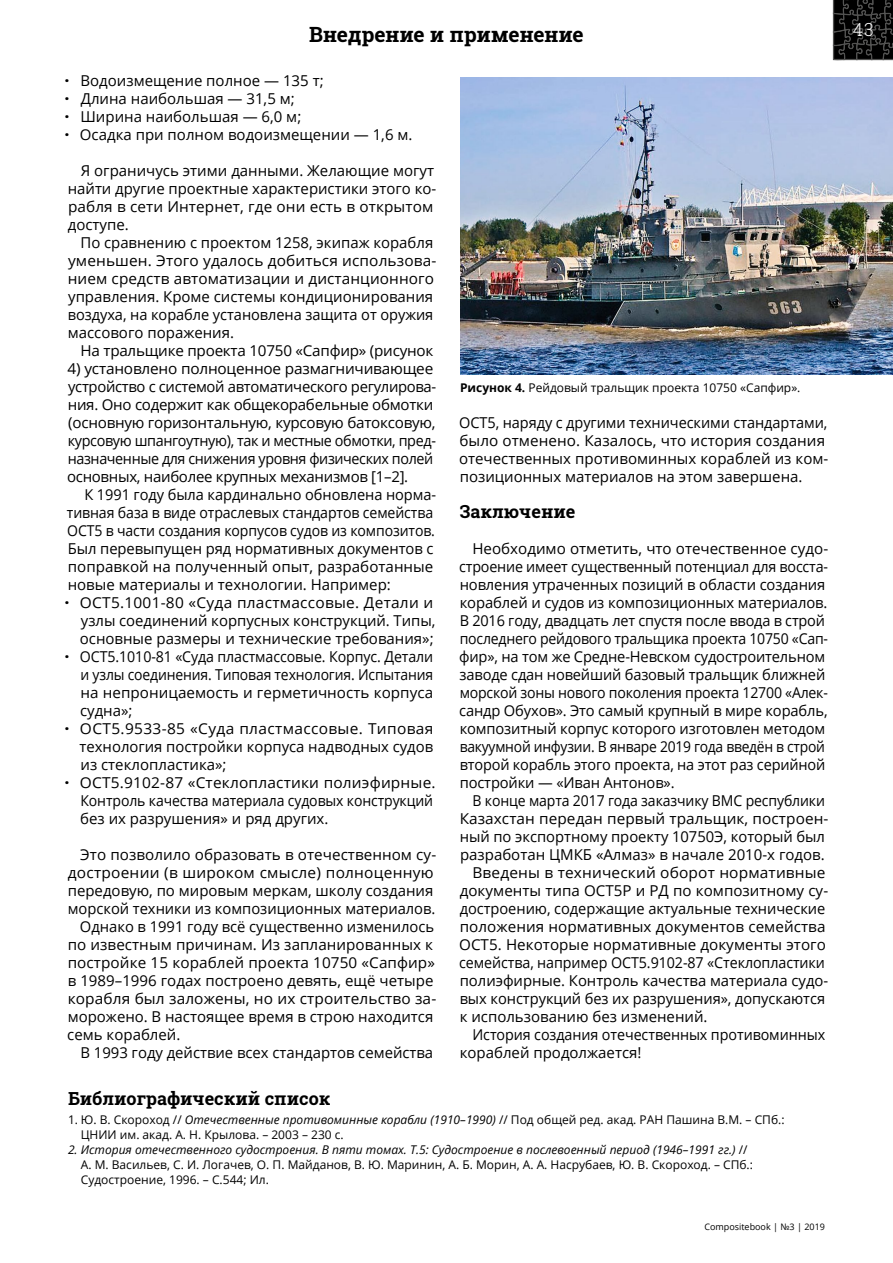
<style>
.page{position:relative;width:893px;height:1263px;background:#fff}
.page>*{position:absolute;margin:0;border:0;box-sizing:border-box;transform-origin:0 0}
.t1{font:700 21px "Roboto Slab";letter-spacing:-.015em;color:#000}
.t2{font:700 18px "Roboto Slab";color:#000}
.t3{font:300 18px "Roboto Slab";color:#fff}
.t4{font:15px/18px "Open Sans";color:#000}
.t5{font:15px/18px "Open Sans";letter-spacing:-.02em;color:#000}
.t6{font:15px/18px "Open Sans";color:#000;text-align:justify;scale:.95 1}
.t7{font:15px "Open Sans";color:#000;scale:.94 1}
.t8{font:12px/15px "Open Sans";color:#000}
.t9{font:9px "Open Sans";color:#000}
.s1{font-family:"Intro"}
.s2{font-weight:700}
.s3{font-style:italic}
</style>
<div class="page">
<img style="left:460px;top:77px;width:433px;height:297px">
<svg style="left:832px;top:0;width:61px;height:61px"></svg>
<h1 class="t1" style="left:309px;top:20px;width:276px">Внедрение и применение</h1>
<p class="t3" style="left:853px;top:17px;width:23px">43</p>
<p class="t4" style="left:64px;top:71px;width:261px"><span class="s1">•</span> Водоизмещение полное — 135 т;</p>
<p class="t4" style="left:64px;top:89px;width:232px"><span class="s1">•</span> Длина наибольшая — 31,5 м;</p>
<p class="t4" style="left:64px;top:107px;width:238px"><span class="s1">•</span> Ширина наибольшая — 6,0 м;</p>
<p class="t4" style="left:64px;top:125px;width:350px"><span class="s1">•</span> Осадка при полном водоизмещении — 1,6 м.</p>
<p class="t4" style="left:68px;top:161px;width:370px;text-indent:13px">Я ограничусь этими данными. Желающие могут найти другие проектные характеристики этого ко&shy;рабля в сети Интернет, где они есть в открытом доступе.</p>
<p class="t4" style="left:68px;top:233px;width:370px;text-indent:13px">По сравнению с проектом 1258, экипаж корабля уменьшен. Этого удалось добиться использова&shy;нием средств автоматизации и дистанционного управления. Кроме системы кондиционирования воздуха, на корабле установлена защита от оружия массового поражения.</p>
<p class="t4" style="left:80px;top:341px;width:354px">На тральщике проекта 10750 «Сапфир» (рисунок</p>
<p class="t5" style="left:67px;top:359px;width:371px">4) установлено полноценное размагничивающее устройство с системой автоматического регулирова&shy;ния. Оно содержит как общекорабельные обмотки (основную горизонтальную, курсовую батоксовую, курсовую шпангоутную), так и местные обмотки, пред&shy;назначенные для снижения уровня физических полей основных, наиболее крупных механизмов [1–2].</p>
<p class="t4" style="left:67px;top:485px;width:371px;text-indent:18px">К 1991 году была кардинально обновлена норма&shy;тивная база в виде отраслевых стандартов семейства ОСТ5 в части создания корпусов судов из композитов.<br>Был перевыпущен ряд нормативных документов с поправкой на полученный опыт, разработанные новые материалы и технологии. Например:</p>
<p class="t4" style="left:80px;top:593px;width:357px;text-indent:-16px"><span class="s1">•</span> ОСТ5.1001-80 «Суда пластмассовые. Детали и узлы соединений корпусных конструкций. Типы, основные размеры и технические требования»;</p>
<p class="t6" style="left:80px;top:647px;width:373px;text-indent:-16px"><span class="s1">•</span> ОСТ5.1010-81 «Суда пластмассовые. Корпус. Детали и узлы соединения. Типовая технология. Испытания на непроницаемость и герметичность корпуса судна»;</p>
<p class="t4" style="left:80px;top:719px;width:355px;text-align:justify;text-indent:-15px"><span class="s1">•</span> ОСТ5.9533-85 «Суда пластмассовые. Типовая технология постройки корпуса надводных судов из стеклопластика»;</p>
<p class="t4" style="left:80px;top:773px;width:357px;text-indent:-16px"><span class="s1">•</span> ОСТ5.9102-87 «Стеклопластики полиэфирные.<br>Контроль качества материала судовых конструкций без их разрушения» и ряд других.</p>
<p class="t4" style="left:80px;top:845px;width:358px">Это позволило образовать в отечественном су-</p>
<p class="t4" style="left:68px;top:863px;width:367px">достроении (в широком смысле) полноценную</p>
<p class="t4" style="left:68px;top:881px;width:367px">передовую, по мировым меркам, школу создания</p>
<p class="t4" style="left:68px;top:899px;width:369px">морской техники из композиционных материалов.</p>
<p class="t4" style="left:80px;top:917px;width:356px">Однако в 1991 году всё существенно изменилось</p>
<p class="t4" style="left:68px;top:935px;width:367px">по известным причинам. Из запланированных к</p>
<p class="t4" style="left:68px;top:953px;width:369px">постройке 15 кораблей проекта 10750 «Сапфир»</p>
<p class="t4" style="left:68px;top:971px;width:367px">в 1989–1996 годах построено девять, ещё четыре</p>
<p class="t4" style="left:68px;top:989px;width:370px">корабля был заложены, но их строительство за-</p>
<p class="t4" style="left:68px;top:1007px;width:367px">морожено. В настоящее время в строю находится</p>
<p class="t4" style="left:67px;top:1025px;width:115px">семь кораблей.</p>
<p class="t4" style="left:80px;top:1043px;width:354px">В 1993 году действие всех стандартов семейства</p>
<p class="t8" style="left:460px;top:380px;width:342px"><span class="s2">Рисунок 4.</span> Рейдовый тральщик проекта 10750 «Сапфир».</p>
<p class="t4" style="left:459px;top:413px;width:371px">ОСТ5, наряду с другими техническими стандартами, было отменено. Казалось, что история создания отечественных противоминных кораблей из ком&shy;позиционных материалов на этом завершена.</p>
<p class="t2" style="left:460px;top:499px;width:117px">Заключение</p>
<p class="t4" style="left:459px;top:539px;width:371px;text-indent:13px">Необходимо отметить, что отечественное судо&shy;строение имеет существенный потенциал для восста&shy;новления утраченных позиций в области создания кораблей и судов из композиционных материалов.<br>В 2016 году, двадцать лет спустя после ввода в строй последнего рейдового тральщика проекта 10750 «Сап&shy;фир», на том же Средне-Невском судостроительном заводе сдан новейший базовый тральщик ближней морской зоны нового поколения проекта 12700 «Алек&shy;сандр Обухов». Это самый крупный в мире корабль, композитный корпус которого изготовлен методом вакуумной инфузии. В январе 2019 года введён в строй второй корабль этого проекта, на этот раз серийной постройки — «Иван Антонов».</p>
<p class="t7" style="left:472px;top:790px;width:377px">В конце марта 2017 года заказчику ВМС республики</p>
<p class="t4" style="left:460px;top:809px;width:370px">Казахстан передан первый тральщик, построен-</p>
<p class="t4" style="left:460px;top:827px;width:367px">ный по экспортному проекту 10750Э, который был</p>
<p class="t4" style="left:460px;top:845px;width:366px">разработан ЦМКБ «Алмаз» в начале 2010-х годов.</p>
<p class="t4" style="left:472px;top:863px;width:355px">Введены в технический оборот нормативные</p>
<p class="t4" style="left:460px;top:881px;width:370px">документы типа ОСТ5Р и РД по композитному су-</p>
<p class="t4" style="left:460px;top:899px;width:367px">достроению, содержащие актуальные технические</p>
<p class="t4" style="left:460px;top:917px;width:367px">положения нормативных документов семейства</p>
<p class="t4" style="left:459px;top:935px;width:368px">ОСТ5. Некоторые нормативные документы этого</p>
<p class="t6" style="left:459px;top:953px;width:386px">семейства, например ОСТ5.9102-87 «Стеклопластики</p>
<p class="t4" style="left:460px;top:971px;width:370px">полиэфирные. Контроль качества материала судо-</p>
<p class="t4" style="left:460px;top:989px;width:367px">вых конструкций без их разрушения», допускаются</p>
<p class="t4" style="left:460px;top:1007px;width:249px">к использованию без изменений.</p>
<p class="t6" style="left:472px;top:1025px;width:373px">История создания отечественных противоминных</p>
<p class="t4" style="left:460px;top:1043px;width:183px">кораблей продолжается!</p>
<p class="t2" style="left:68px;top:1086px;width:264px">Библиографический список</p>
<p class="t8" style="left:81px;top:1112px;width:705px;text-indent:-13px">1. Ю. В. Скороход // <span class="s3">Отечественные противоминные корабли (1910–1990)</span> // Под общей ред. акад. РАН Пашина В.М. – СПб.:<br>ЦНИИ им. акад. А. Н. Крылова. – 2003 – 230 с.</p>
<p class="t8" style="left:81px;top:1142px;width:674px;text-indent:-13px"><span class="s3">2. История отечественного судостроения. В пяти томах. Т.5: Судостроение в послевоенный период (1946–1991 гг.)</span> //<br>А. М. Васильев, С. И. Логачев, О. П. Майданов, В. Ю. Маринин, А. Б. Морин, А. А. Насрубаев, Ю. В. Скороход. – СПб.:<br>Судостроение, 1996. – С.544; Ил.</p>
<p class="t9" style="left:704px;top:1220px;width:122px">Compositebook | №3 | 2019</p>
</div>
